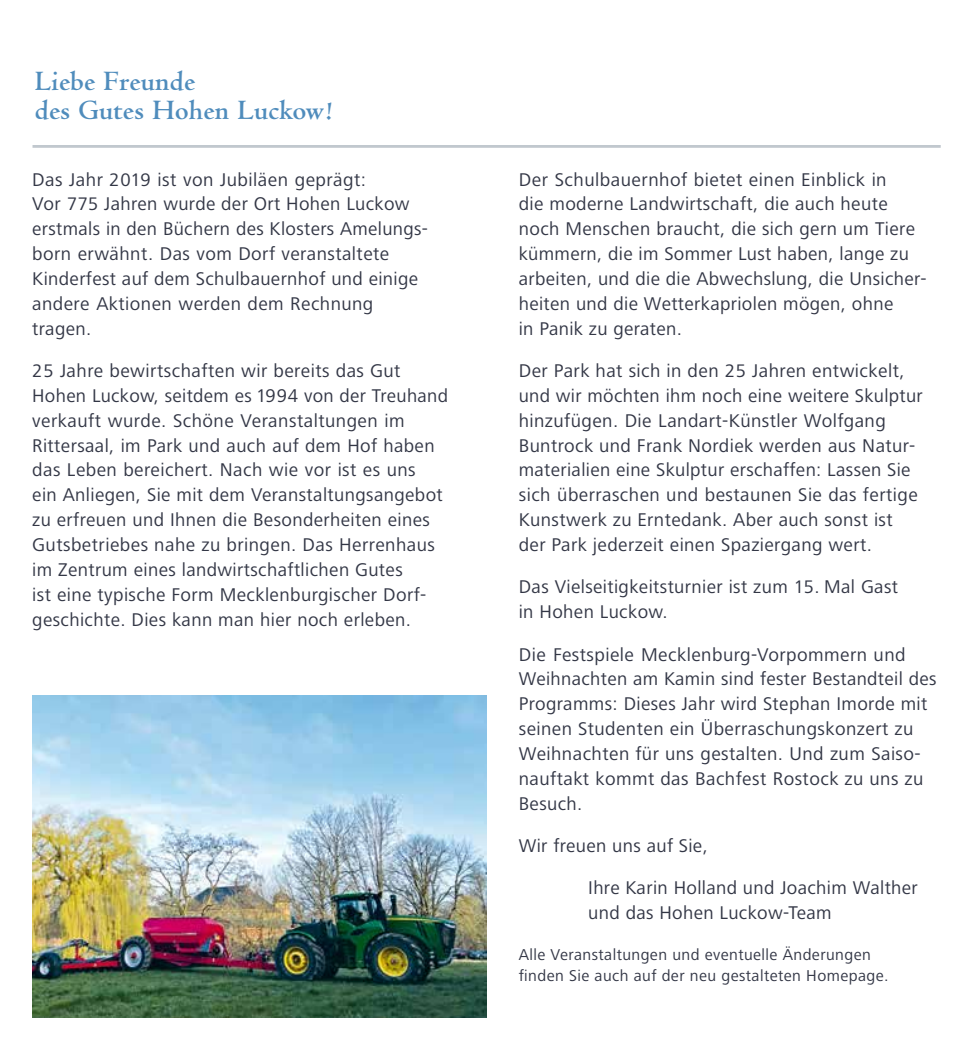
<style>
.page{position:relative;width:973px;height:1042px;background:#fff}
.page>*{position:absolute;margin:0;border:0;box-sizing:border-box;transform-origin:0 0}
.t1{font:29.22px/28.9px "Centaur MT Bold Os F";letter-spacing:.01em;color:#4f8cbc}
.t2{font:19.07px/24.8px "Frutiger Next LT";letter-spacing:.02em;color:#333746}
.t3{font:16.28px/21px "Frutiger Next LT";letter-spacing:.025em;color:#333746}
.s1{font-size:18.9px}
</style>
<div class="page">
<img style="left:32px;top:695px;width:454px;height:322px">
<hr style="left:32px;top:145px;width:908px;height:3px;background:#c1c8ce">
<h1 class="t1" style="left:35px;top:68px;width:299px">Liebe Freunde<br>des Gutes Hohen Luckow!</h1>
<p class="t2" style="left:32px;top:167px;width:397px">Das Jahr <span class="s1">2019</span> ist von Jubiläen geprägt:<br>Vor <span class="s1">775</span> Jahren wurde der Ort Hohen Luckow erstmals in den Büchern des Klosters Amelungs&shy;born erwähnt. Das vom Dorf veranstaltete Kinderfest auf dem Schulbauernhof und einige andere Aktionen werden dem Rechnung tragen.</p>
<p class="t2" style="left:32px;top:358px;width:417px"><span class="s1">25</span> Jahre bewirtschaften wir bereits das Gut Hohen Luckow, seitdem es 1994 von der Treuhand verkauft wurde. Schöne Veranstaltungen im Rittersaal, im Park und auch auf dem Hof haben das Leben bereichert. Nach wie vor ist es uns<br>ein Anliegen, Sie mit dem Veranstaltungsangebot zu erfreuen und Ihnen die Besonderheiten eines Gutsbetriebes nahe zu bringen. Das Herrenhaus im Zentrum eines landwirtschaftlichen Gutes<br>ist eine typische Form Mecklenburgischer Dorf&shy;geschichte. Dies kann man hier noch erleben.</p>
<p class="t2" style="left:518px;top:167px;width:409px">Der Schulbauernhof bietet einen Einblick in<br>die moderne Landwirtschaft, die auch heute noch Menschen braucht, die sich gern um Tiere kümmern, die im Sommer Lust haben, lange zu arbeiten, und die die Abwechslung, die Unsicher&shy;heiten und die Wetterkapriolen mögen, ohne<br>in Panik zu geraten.</p>
<p class="t2" style="left:518px;top:358px;width:405px">Der Park hat sich in den <span class="s1">25</span> Jahren entwickelt, und wir möchten ihm noch eine weitere Skulptur hinzufügen. Die Landart-Künstler Wolfgang Buntrock und Frank Nordiek werden aus Natur&shy;materialien eine Skulptur erschaffen: Lassen Sie sich überraschen und bestaunen Sie das fertige Kunstwerk zu Erntedank. Aber auch sonst ist der Park jederzeit einen Spaziergang wert.</p>
<p class="t2" style="left:518px;top:575px;width:381px">Das Vielseitigkeitsturnier ist zum <span class="s1">15</span>. Mal Gast in Hohen Luckow.</p>
<p class="t2" style="left:518px;top:642px;width:419px">Die Festspiele Mecklenburg-Vorpommern und Weihnachten am Kamin sind fester Bestandteil des Programms: Dieses Jahr wird Stephan Imorde mit seinen Studenten ein Überraschungskonzert zu Weihnachten für uns gestalten. Und zum Saiso&shy;nauftakt kommt das Bachfest Rostock zu uns zu Besuch.</p>
<p class="t2" style="left:518px;top:833px;width:190px">Wir freuen uns auf Sie,</p>
<p class="t2" style="left:588px;top:876px;width:331px">Ihre Karin Holland und Joachim Walther und das Hohen Luckow-Team</p>
<p class="t3" style="left:518px;top:944px;width:371px">Alle Veranstaltungen und eventuelle Änderungen finden Sie auch auf der neu gestalteten Homepage.</p>
</div>
